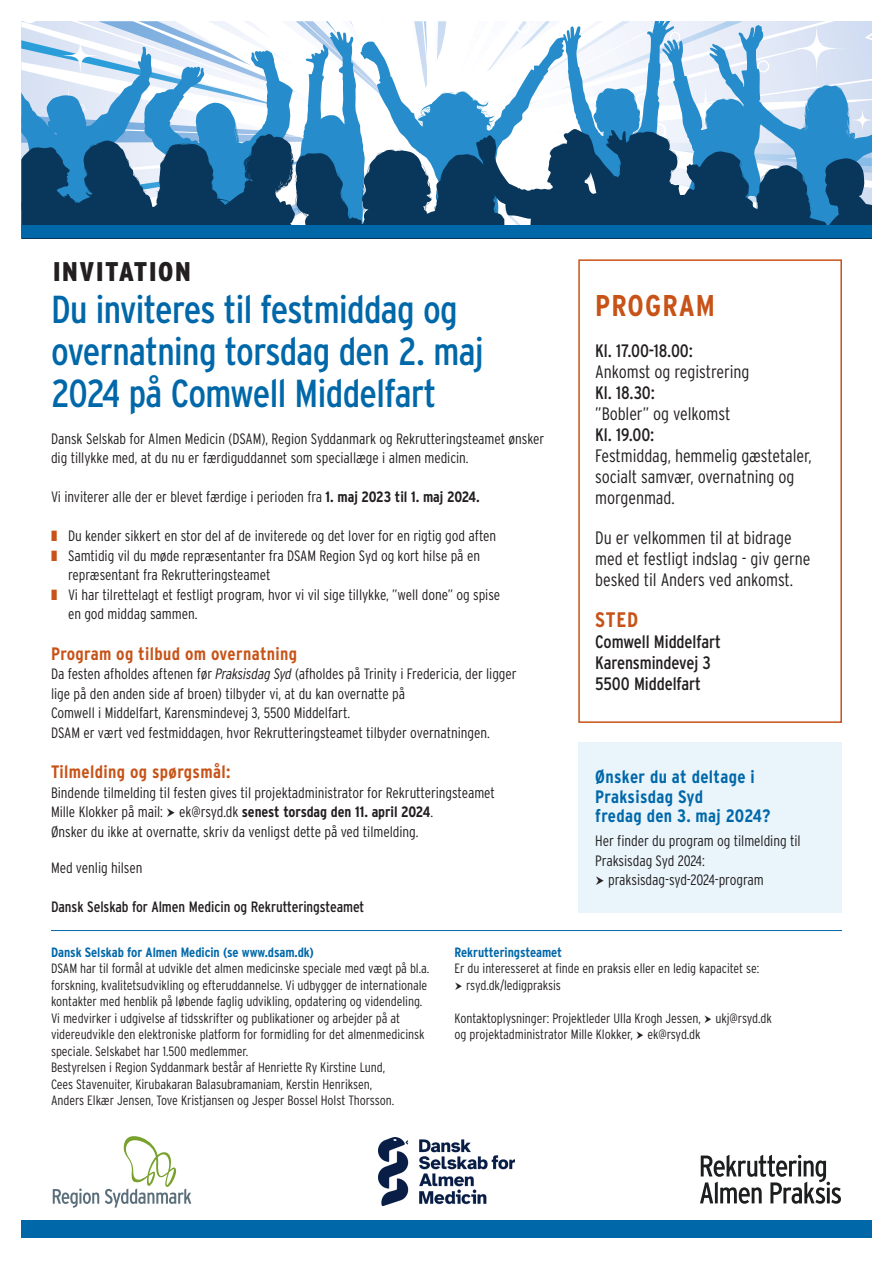
<style>
.page{position:relative;width:893px;height:1263px;background:#fff}
.page>*{position:absolute;margin:0;border:0;box-sizing:border-box;transform-origin:0 0}
.t1{font:39px/42px "Interstate Condensed";letter-spacing:-.015em;color:#0068a9}
.t2{font:700 30px "Interstate Condensed";letter-spacing:.04em;color:#c75318}
.t3{font:900 27px "Interstate Condensed";letter-spacing:.06em;color:#231f20}
.t4{font:700 21px "Interstate Condensed";color:#c75318}
.t5{font:300 18px/21px "Interstate Condensed";letter-spacing:-.005em;color:#231f20}
.t6{font:700 18px "Interstate Condensed";letter-spacing:.02em;color:#c75318}
.t7{font:700 18px/19.5px "Interstate Condensed";letter-spacing:.02em;color:#0068a9}
.t8{font:18px "Interstate Condensed";letter-spacing:-.005em;color:#231f20}
.t9{font:300 15px/19.5px "Interstate Condensed";letter-spacing:-.005em;color:#231f20}
.t10{font:15px "Interstate Condensed";letter-spacing:-.005em;color:#231f20}
.t11{font:300 13.5px/16.5px "Interstate Condensed";letter-spacing:-.005em;color:#231f20}
.t12{font:700 13.5px "Interstate Condensed";letter-spacing:-.005em;color:#0068a9}
.s1{font-weight:700}
.s2{color:#c75318}
.s3{font-style:italic}
.s4{font-weight:400}
</style>
<div class="page">
<hr style="left:51px;top:930px;width:791px;height:1px;background:#0068a9">
<div style="left:21px;top:1220px;width:851px;height:18px;background:#0068a9"></div>
<svg style="left:21px;top:21px;width:851px;height:108px"></svg>
<svg style="left:21px;top:129px;width:851px;height:96px;background:#30668c"></svg>
<div style="left:578px;top:259px;width:264px;height:464px;border:2px solid #c75318"></div>
<div style="left:21px;top:225px;width:851px;height:13px;background:#0068a9"></div>
<div style="left:578px;top:742px;width:264px;height:170px;background:#e9f4fb"></div>
<svg style="left:53px;top:1188px;width:46px;height:20px"></svg>
<svg style="left:105px;top:1136px;width:86px;height:71px"></svg>
<img style="left:378px;top:1137px;width:137px;height:68px">
<svg style="left:700px;top:1155px;width:141px;height:49px"></svg>
<h1 class="t3" style="left:53px;top:257px;width:139px">INVITATION</h1>
<h1 class="t1" style="left:51px;top:288px;width:434px">Du inviteres til festmiddag og overnatning torsdag den 2. maj<br>2024 på Comwell Middelfart</h1>
<p class="t9" style="left:51px;top:428px;width:495px">Dansk Selskab for Almen Medicin (DSAM), Region Syddanmark og Rekrutteringsteamet ønsker dig tillykke med, at du nu er færdiguddannet som speciallæge i almen medicin.</p>
<p class="t9" style="left:51px;top:487px;width:430px">Vi inviterer alle der er blevet færdige i perioden fra <span class="s1">1. maj 2023 til 1. maj 2024.</span></p>
<p class="t9" style="left:51px;top:526px;width:447px"><span class="s2">❚</span> Du kender sikkert en stor del af de inviterede og det lover for en rigtig god aften</p>
<p class="t9" style="left:68px;top:545px;width:413px;text-indent:-17px"><span class="s2">❚</span> Samtidig vil du møde repræsentanter fra DSAM Region Syd og kort hilse på en repræsentant fra Rekrutteringsteamet</p>
<p class="t9" style="left:68px;top:584px;width:434px;text-indent:-17px"><span class="s2">❚</span> Vi har tilrettelagt et festligt program, hvor vi vil sige tillykke, ”well done” og spise en god middag sammen.</p>
<h2 class="t6" style="left:51px;top:643px;width:248px">Program og tilbud om overnatning</h2>
<p class="t9" style="left:51px;top:664px;width:467px">Da festen afholdes aftenen før <span class="s3">Praksisdag Syd</span> (afholdes på Trinity i Fredericia, der ligger lige på den anden side af broen) tilbyder vi, at du kan overnatte på<br>Comwell i Middelfart, Karensmindevej 3, 5500 Middelfart.</p>
<p class="t9" style="left:51px;top:722px;width:440px">DSAM er vært ved festmiddagen, hvor Rekrutteringsteamet tilbyder overnatningen.</p>
<h2 class="t6" style="left:51px;top:762px;width:181px">Tilmelding og spørgsmål:</h2>
<p class="t9" style="left:51px;top:782px;width:445px">Bindende tilmelding til festen gives til projektadministrator for Rekrutteringsteamet<br>Mille Klokker på mail: ➤ ek@rsyd.dk <span class="s1">senest torsdag den 11. april 2024</span>.<br>Ønsker du ikke at overnatte, skriv da venligst dette på ved tilmelding.</p>
<p class="t9" style="left:51px;top:857px;width:93px">Med venlig hilsen</p>
<p class="t10" style="left:51px;top:898px;width:315px">Dansk Selskab for Almen Medicin og Rekrutteringsteamet</p>
<p class="t2" style="left:595px;top:289px;width:121px">PROGRAM</p>
<p class="t5" style="left:595px;top:340px;width:156px"><span class="s4">Kl. 17.00-18.00:<br></span>Ankomst og registrering</p>
<p class="t5" style="left:595px;top:382px;width:136px"><span class="s4">Kl. 18.30:<br></span>”Bobler” og velkomst</p>
<p class="t5" style="left:595px;top:424px;width:218px"><span class="s4">Kl. 19.00:<br></span>Festmiddag, hemmelig gæstetaler, socialt samvær, overnatning og morgenmad.</p>
<p class="t5" style="left:595px;top:527px;width:217px">Du er velkommen til at bidrage med et festligt indslag - giv gerne besked til Anders ved ankomst.</p>
<p class="t4" style="left:595px;top:608px;width:44px">STED</p>
<p class="t8" style="left:595px;top:631px;width:127px">Comwell Middelfart</p>
<p class="t8" style="left:595px;top:652px;width:117px">Karensmindevej 3</p>
<p class="t8" style="left:595px;top:673px;width:107px">5500 Middelfart</p>
<p class="t7" style="left:595px;top:767px;width:177px">Ønsker du at deltage i<br>Praksisdag Syd<br>fredag den 3. maj 2024?</p>
<p class="t9" style="left:595px;top:831px;width:207px">Her finder du program og tilmelding til<br>Praksisdag Syd 2024:<br>➤ praksisdag-syd-2024-program</p>
<h3 class="t12" style="left:51px;top:945px;width:264px">Dansk Selskab for Almen Medicin (se www.dsam.dk)</h3>
<p class="t11" style="left:51px;top:960px;width:380px">DSAM har til formål at udvikle det almen medicinske speciale med vægt på bl.a. forskning, kvalitetsudvikling og efteruddannelse. Vi udbygger de internationale kontakter med henblik på løbende faglig udvikling, opdatering og videndeling.<br>Vi medvirker i udgivelse af tidsskrifter og publikationer og arbejder på at videreudvikle den elektroniske platform for formidling for det almenmedicinsk speciale. Selskabet har 1.500 medlemmer.</p>
<p class="t11" style="left:51px;top:1059px;width:345px">Bestyrelsen i Region Syddanmark består af Henriette Ry Kirstine Lund,<br>Cees Stavenuiter, Kirubakaran Balasubramaniam, Kerstin Henriksen,<br>Anders Elkær Jensen, Tove Kristjansen og Jesper Bossel Holst Thorsson.</p>
<h3 class="t12" style="left:455px;top:945px;width:109px">Rekrutteringsteamet</h3>
<p class="t11" style="left:455px;top:960px;width:306px">Er du interesseret at finde en praksis eller en ledig kapacitet se: ➤ rsyd.dk/ledigpraksis</p>
<p class="t11" style="left:455px;top:1010px;width:319px">Kontaktoplysninger: Projektleder Ulla Krogh Jessen, ➤ ukj@rsyd.dk og projektadministrator Mille Klokker, ➤ ek@rsyd.dk</p>
</div>
